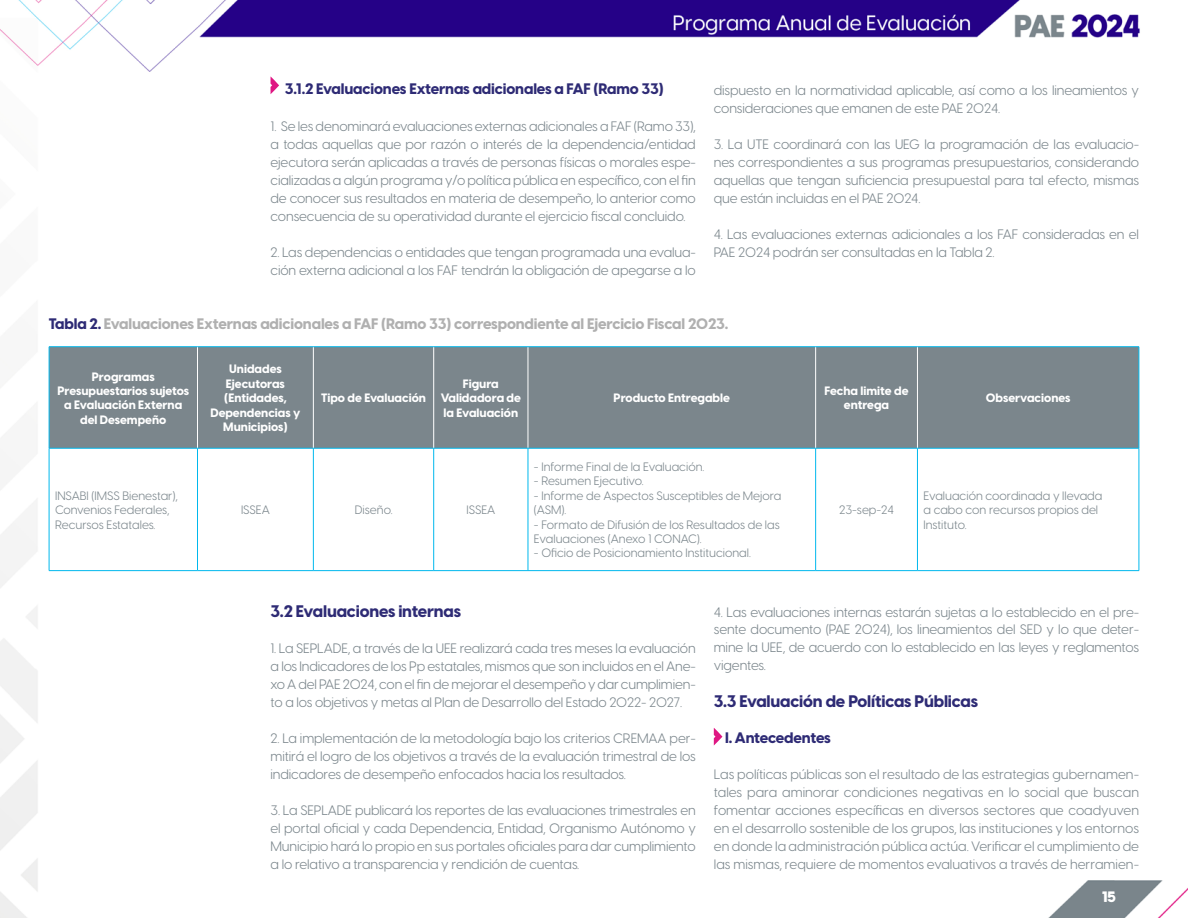
<style>
.page{position:relative;width:1188px;height:918px;background:#fff}
.page>*{position:absolute;margin:0;border:0;box-sizing:border-box;transform-origin:0 0}
.t1{font:800 16.5px "Visby CF";letter-spacing:-.01em;color:#2e2b75}
.t2{font:800 15px "Visby CF";letter-spacing:-.01em;color:#b0b0b0}
.t3{font:800 15px "Visby CF";letter-spacing:-.01em;color:#2e2b75}
.t4{font:15px "Newake";color:#fff}
.t5{font:13.5px/18px "Visby CF";letter-spacing:-.01em;color:#7b868c;text-align:justify}
.t6{font:12px/14.4px "Visby CF";color:#7b868c}
.t7{font:800 12px/14.4px "Visby CF";color:#fff;text-align:center}
.s1{color:#2e2b75}
</style>
<div class="page">
<img style="left:0;top:0;width:1188px;height:918px">
<svg style="left:271px;top:77px;width:8px;height:17px"></svg>
<svg style="left:714px;top:728px;width:8px;height:18px"></svg>
<div style="left:50px;top:347px;width:1089px;height:101px;background:#7b868c"></div>
<hr style="left:197px;top:347px;width:1px;height:101px;background:#fff">
<hr style="left:313px;top:347px;width:1px;height:101px;background:#fff">
<hr style="left:433px;top:347px;width:1px;height:101px;background:#fff">
<hr style="left:528px;top:347px;width:1px;height:101px;background:#fff">
<hr style="left:815px;top:347px;width:1px;height:101px;background:#fff">
<hr style="left:917px;top:347px;width:1px;height:101px;background:#fff">
<hr style="left:49px;top:346px;width:149px;height:1px;background:#00b8ed">
<hr style="left:49px;top:347px;width:1px;height:101px;background:#00b8ed">
<hr style="left:198px;top:346px;width:115px;height:1px;background:#00b8ed">
<hr style="left:313px;top:346px;width:121px;height:1px;background:#00b8ed">
<hr style="left:434px;top:346px;width:94px;height:1px;background:#00b8ed">
<hr style="left:528px;top:346px;width:288px;height:1px;background:#00b8ed">
<hr style="left:816px;top:346px;width:101px;height:1px;background:#00b8ed">
<hr style="left:917px;top:346px;width:222px;height:1px;background:#00b8ed">
<hr style="left:1139px;top:347px;width:1px;height:101px;background:#00b8ed">
<hr style="left:49px;top:448px;width:149px;height:1px;background:#00b8ed">
<hr style="left:198px;top:448px;width:115px;height:1px;background:#00b8ed">
<hr style="left:313px;top:448px;width:121px;height:1px;background:#00b8ed">
<hr style="left:434px;top:448px;width:94px;height:1px;background:#00b8ed">
<hr style="left:528px;top:448px;width:288px;height:1px;background:#00b8ed">
<hr style="left:816px;top:448px;width:101px;height:1px;background:#00b8ed">
<hr style="left:917px;top:448px;width:222px;height:1px;background:#00b8ed">
<hr style="left:49px;top:448px;width:1px;height:122px;background:#00b8ed">
<hr style="left:197px;top:448px;width:1px;height:122px;background:#00b8ed">
<hr style="left:313px;top:448px;width:1px;height:122px;background:#00b8ed">
<hr style="left:433px;top:448px;width:1px;height:122px;background:#00b8ed">
<hr style="left:528px;top:448px;width:1px;height:122px;background:#00b8ed">
<hr style="left:815px;top:448px;width:1px;height:122px;background:#00b8ed">
<hr style="left:917px;top:448px;width:1px;height:122px;background:#00b8ed">
<hr style="left:1139px;top:448px;width:1px;height:122px;background:#00b8ed">
<hr style="left:49px;top:570px;width:149px;height:1px;background:#00b8ed">
<hr style="left:198px;top:570px;width:115px;height:1px;background:#00b8ed">
<hr style="left:313px;top:570px;width:121px;height:1px;background:#00b8ed">
<hr style="left:434px;top:570px;width:94px;height:1px;background:#00b8ed">
<hr style="left:528px;top:570px;width:288px;height:1px;background:#00b8ed">
<hr style="left:816px;top:570px;width:101px;height:1px;background:#00b8ed">
<hr style="left:917px;top:570px;width:222px;height:1px;background:#00b8ed">
<p class="t3" style="left:285px;top:77px;width:381px">3.1.2 Evaluaciones Externas adicionales a FAF (Ramo 33)</p>
<p class="t5" style="left:271px;top:116px;width:427px">1. Se les denominará evaluaciones externas adicionales a FAF (Ramo 33), a todas aquellas que por razón o interés de la dependencia/entidad ejecutora serán aplicadas a través de personas físicas o morales espe&shy;cializadas a algún programa y/o política pública en específico, con el fin de conocer sus resultados en materia de desempeño, lo anterior como consecuencia de su operatividad durante el ejercicio fiscal concluido.</p>
<p class="t5" style="left:271px;top:242px;width:427px">2. Las dependencias o entidades que tengan programada una evalua&shy;ción externa adicional a los FAF tendrán la obligación de apegarse a lo</p>
<p class="t5" style="left:714px;top:80px;width:427px">dispuesto en la normatividad aplicable, así como a los lineamientos y consideraciones que emanen de este PAE 2024.</p>
<p class="t5" style="left:714px;top:134px;width:427px">3. La UTE coordinará con las UEG la programación de las evaluacio&shy;nes correspondientes a sus programas presupuestarios, considerando aquellas que tengan suficiencia presupuestal para tal efecto, mismas que están incluidas en el PAE 2024.</p>
<p class="t5" style="left:714px;top:224px;width:427px">4. Las evaluaciones externas adicionales a los FAF consideradas en el<br>PAE 2024 podrán ser consultadas en la Tabla 2.</p>
<p class="t2" style="left:49px;top:311px;width:681px"><span class="s1">Tabla 2.</span> Evaluaciones Externas adicionales a FAF (Ramo 33) correspondiente al Ejercicio Fiscal 2023.</p>
<p class="t7" style="left:57px;top:369px;width:133px">Programas<br>Presupuestarios sujetos a Evaluación Externa del Desempeño</p>
<p class="t7" style="left:210px;top:361px;width:92px">Unidades<br>Ejecutoras (Entidades,<br>Dependencias y<br>Municipios)</p>
<p class="t7" style="left:321px;top:390px;width:106px">Tipo de Evaluación</p>
<p class="t7" style="left:441px;top:376px;width:82px">Figura<br>Validadora de la Evaluación</p>
<p class="t6" style="left:55px;top:488px;width:124px">INSABI (IMSS Bienestar),<br>Convenios Federales,<br>Recursos Estatales.</p>
<p class="t6" style="left:241px;top:502px;width:30px">ISSEA</p>
<p class="t6" style="left:355px;top:502px;width:39px">Diseño.</p>
<p class="t6" style="left:466px;top:502px;width:30px">ISSEA</p>
<p class="t7" style="left:614px;top:390px;width:118px">Producto Entregable</p>
<p class="t7" style="left:825px;top:383px;width:85px">Fecha limite de entrega</p>
<p class="t7" style="left:986px;top:390px;width:86px">Observaciones</p>
<p class="t6" style="left:534px;top:459px;width:172px">- Informe Final de la Evaluación.</p>
<p class="t6" style="left:534px;top:473px;width:111px">- Resumen Ejecutivo.</p>
<p class="t6" style="left:534px;top:488px;width:249px">- Informe de Aspectos Susceptibles de Mejora (ASM).</p>
<p class="t6" style="left:534px;top:516px;width:247px">- Formato de Difusión de los Resultados de las<br>Evaluaciones (Anexo 1 CONAC).</p>
<p class="t6" style="left:534px;top:545px;width:218px">- Oficio de Posicionamiento Institucional.</p>
<p class="t6" style="left:839px;top:502px;width:56px">23-sep-24</p>
<p class="t6" style="left:923px;top:488px;width:180px">Evaluación coordinada y llevada a cabo con recursos propios del<br>Instituto.</p>
<p class="t1" style="left:271px;top:598px;width:192px">3.2 Evaluaciones internas</p>
<p class="t5" style="left:271px;top:638px;width:427px">1. La SEPLADE, a través de la UEE realizará cada tres meses la evaluación a los Indicadores de los Pp estatales, mismos que son incluidos en el Ane&shy;xo A del PAE 2024, con el fin de mejorar el desempeño y dar cumplimien&shy;to a los objetivos y metas al Plan de Desarrollo del Estado 2022- 2027.</p>
<p class="t5" style="left:271px;top:728px;width:427px">2. La implementación de la metodología bajo los criterios CREMAA per&shy;mitirá el logro de los objetivos a través de la evaluación trimestral de los indicadores de desempeño enfocados hacia los resultados.</p>
<p class="t5" style="left:271px;top:800px;width:427px">3. La SEPLADE publicará los reportes de las evaluaciones trimestrales en el portal oficial y cada Dependencia, Entidad, Organismo Autónomo y Municipio hará lo propio en sus portales oficiales para dar cumplimiento a lo relativo a transparencia y rendición de cuentas.</p>
<p class="t5" style="left:714px;top:602px;width:427px">4. Las evaluaciones internas estarán sujetas a lo establecido en el pre&shy;sente documento (PAE 2024), los lineamientos del SED y lo que deter&shy;mine la UEE, de acuerdo con lo establecido en las leyes y reglamentos vigentes.</p>
<p class="t1" style="left:714px;top:688px;width:266px">3.3 Evaluación de Políticas Públicas</p>
<p class="t3" style="left:725px;top:725px;width:107px">I. Antecedentes</p>
<p class="t5" style="left:714px;top:764px;width:427px">Las políticas públicas son el resultado de las estrategias gubernamen&shy;tales para aminorar condiciones negativas en lo social que buscan fomentar acciones específicas en diversos sectores que coadyuven en el desarrollo sostenible de los grupos, las instituciones y los entornos en donde la administración pública actúa. Verificar el cumplimiento de las mismas, requiere de momentos evaluativos a través de herramien-</p>
<p class="t4" style="left:1102px;top:888px;width:15px">15</p>
</div>
